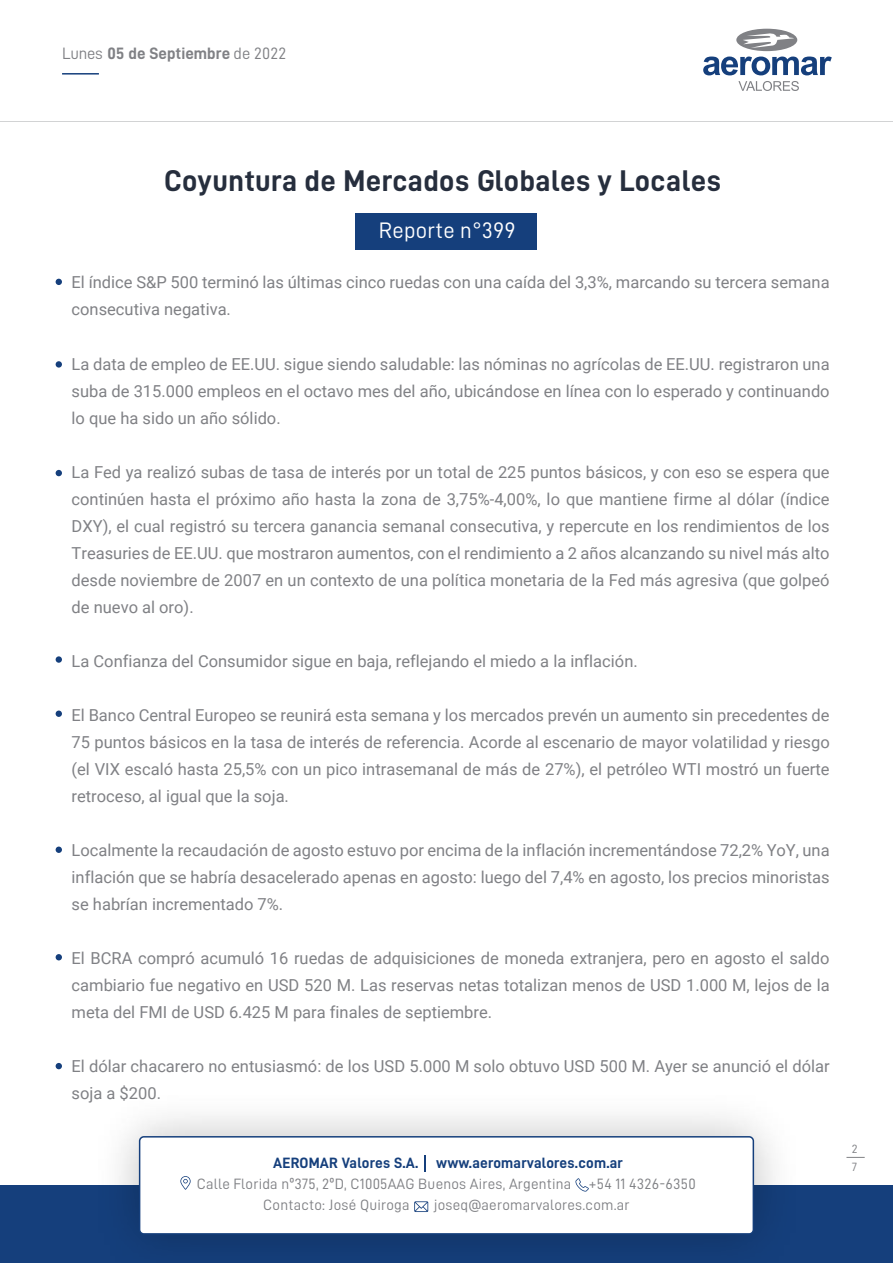
<style>
.page{position:relative;width:893px;height:1263px;background:#fff}
.page>*{position:absolute;margin:0;border:0;box-sizing:border-box;transform-origin:0 0}
.t1{font:30px "D DIN Bold";letter-spacing:.015em;color:#262e3d}
.t2{font:22.5px "D DIN";letter-spacing:.015em;color:#fff}
.t3{font:16.5px/27px "Roboto";color:#808185;text-align:justify}
.t4{font:16.5px "D DIN Bold";color:#808185}
.t5{font:15px/21px "D DIN";letter-spacing:.015em;color:#808185}
.t6{font:15px "D DIN Bold";letter-spacing:.015em;color:#153f7c}
.t7{font:12px/18px "D DIN";color:#808185}
.s1{font-family:"D DIN"}
</style>
<div class="page">
<hr style="left:0;top:121px;width:893px;height:1px;background:#808185">
<svg style="left:703px;top:57px;width:129px;height:18px"></svg>
<svg style="left:738px;top:81px;width:61px;height:10px"></svg>
<div style="left:736px;top:29px;width:61px;height:22px;background:#808185;border-radius:50%"></div>
<svg style="left:743px;top:33px;width:51px;height:15px"></svg>
<hr style="left:62px;top:73px;width:37px;height:2px;background:#153f7c">
<div style="left:356px;top:213px;width:181px;height:36px;background:#153f7c"></div>
<div style="left:0;top:1185px;width:893px;height:78px;background:#153f7c"></div>
<div style="left:140px;top:1137px;width:613px;height:97px;background:#fff;border-radius:4px"></div>
<div style="left:139px;top:1136px;width:615px;height:98px;border:2px solid #153f7c;border-radius:4px"></div>
<svg style="left:425px;top:1155px;width:1px;height:17px"></svg>
<svg style="left:414px;top:1201px;width:14px;height:11px"></svg>
<svg style="left:575px;top:1178px;width:14px;height:13px"></svg>
<svg style="left:180px;top:1176px;width:11px;height:14px"></svg>
<svg style="left:56px;top:279px;width:6px;height:6px"></svg>
<div style="left:56px;top:361px;width:6px;height:7px;background:#153f7c;border-radius:50%"></div>
<svg style="left:56px;top:470px;width:6px;height:6px"></svg>
<svg style="left:56px;top:954px;width:6px;height:6px"></svg>
<svg style="left:56px;top:1063px;width:6px;height:6px"></svg>
<div style="left:56px;top:656px;width:6px;height:7px;background:#153f7c;border-radius:50%"></div>
<div style="left:56px;top:846px;width:6px;height:7px;background:#153f7c;border-radius:50%"></div>
<div style="left:56px;top:710px;width:6px;height:7px;background:#153f7c;border-radius:50%"></div>
<svg style="left:846px;top:1157px;width:19px;height:1px"></svg>
<p class="t4" style="left:62px;top:45px;width:225px"><span class="s1">Lunes</span> 05 de Septiembre <span class="s1">de 2022</span></p>
<h1 class="t1" style="left:164px;top:164px;width:558px">Coyuntura de Mercados Globales y Locales</h1>
<h2 class="t2" style="left:379px;top:218px;width:138px">Reporte n°399</h2>
<p class="t3" style="left:72px;top:268px;width:759px">El índice S&amp;P 500 terminó las últimas cinco ruedas con una caída del 3,3%, marcando su tercera semana consecutiva negativa.</p>
<p class="t3" style="left:72px;top:349px;width:760px">La data de empleo de EE.UU. sigue siendo saludable: las nóminas no agrícolas de EE.UU. registraron una suba de 315.000 empleos en el octavo mes del año, ubicándose en línea con lo esperado y continuando lo que ha sido un año sólido.</p>
<p class="t3" style="left:72px;top:457px;width:760px">La Fed ya realizó subas de tasa de interés por un total de 225 puntos básicos, y con eso se espera que continúen hasta el próximo año hasta la zona de 3,75%-4,00%, lo que mantiene firme al dólar (índice DXY), el cual registró su tercera ganancia semanal consecutiva, y repercute en los rendimientos de los Treasuries de EE.UU. que mostraron aumentos, con el rendimiento a 2 años alcanzando su nivel más alto desde noviembre de 2007 en un contexto de una política monetaria de la Fed más agresiva (que golpeó de nuevo al oro).</p>
<p class="t3" style="left:72px;top:646px;width:568px">La Confianza del Consumidor sigue en baja, reflejando el miedo a la inflación.</p>
<p class="t3" style="left:72px;top:700px;width:760px">El Banco Central Europeo se reunirá esta semana y los mercados prevén un aumento sin precedentes de 75 puntos básicos en la tasa de interés de referencia. Acorde al escenario de mayor volatilidad y riesgo (el VIX escaló hasta 25,5% con un pico intrasemanal de más de 27%), el petróleo WTI mostró un fuerte retroceso, al igual que la soja.</p>
<p class="t3" style="left:72px;top:835px;width:760px">Localmente la recaudación de agosto estuvo por encima de la inflación incrementándose 72,2% YoY, una inflación que se habría desacelerado apenas en agosto: luego del 7,4% en agosto, los precios minoristas se habrían incrementado 7%.</p>
<p class="t3" style="left:72px;top:943px;width:760px">El BCRA compró acumuló 16 ruedas de adquisiciones de moneda extranjera, pero en agosto el saldo cambiario fue negativo en USD 520 M. Las reservas netas totalizan menos de USD 1.000 M, lejos de la meta del FMI de USD 6.425 M para finales de septiembre.</p>
<p class="t3" style="left:72px;top:1051px;width:760px">El dólar chacarero no entusiasmó: de los USD 5.000 M solo obtuvo USD 500 M. Ayer se anunció el dólar soja a $200.</p>
<p class="t6" style="left:273px;top:1154px;width:351px">AEROMAR Valores S.A. www.aeromarvalores.com.ar</p>
<p class="t5" style="left:263px;top:1173px;width:434px;text-indent:-66px">Calle Florida nº375, 2ºD, C1005AAG Buenos Aires, Argentina +54 11 4326-6350<br>Contacto: José Quiroga</p>
<p class="t5" style="left:434px;top:1194px;width:197px">joseq@aeromarvalores.com.ar</p>
<p class="t7" style="left:852px;top:1139px;width:7px">2<br>7</p>
</div>
